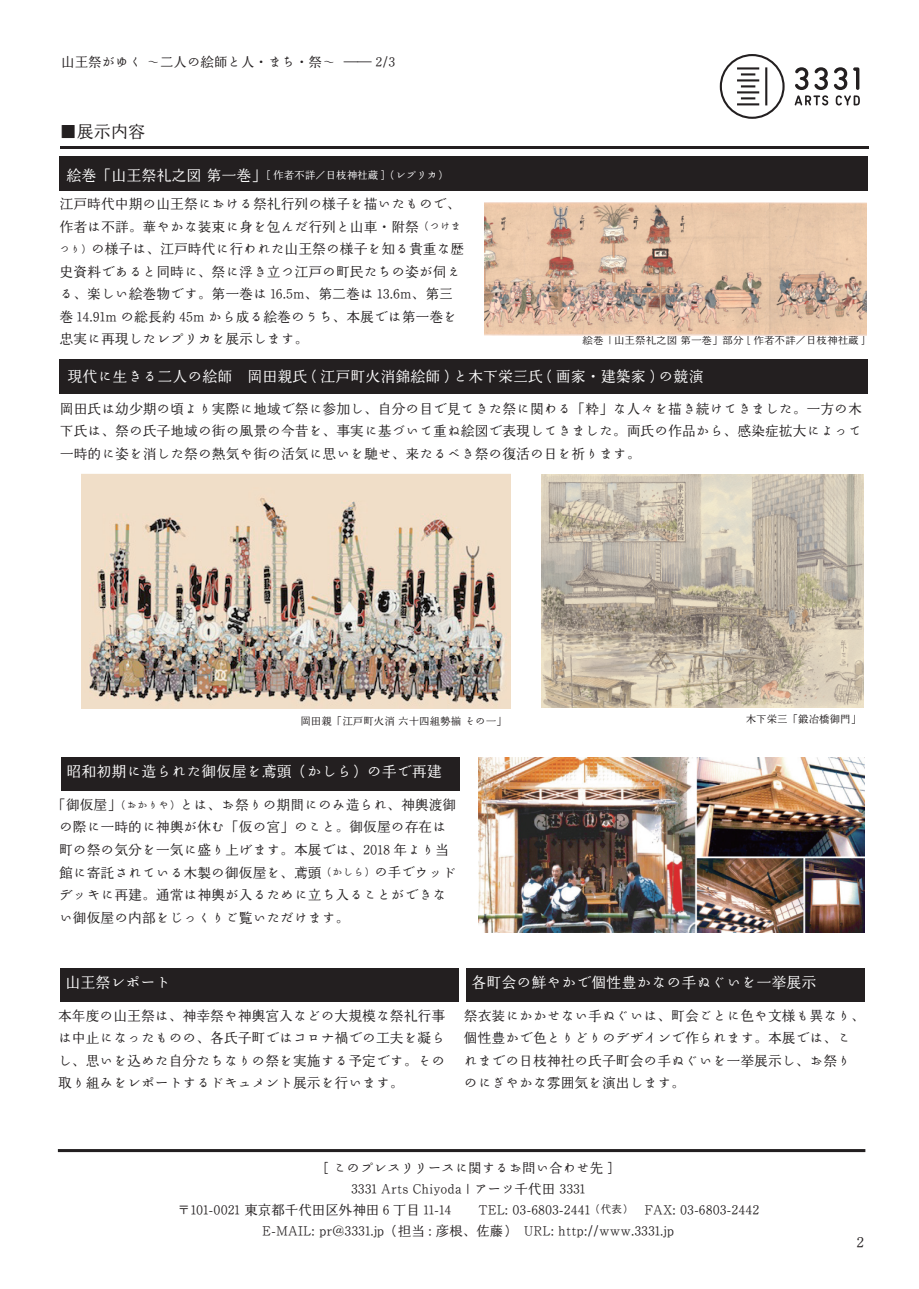
<style>
.page{position:relative;width:919px;height:1289px;background:#fff}
.page>*{position:absolute;margin:0;border:0;box-sizing:border-box;transform-origin:0 0}
.t1{font:16.95px "Marumin Old 90 pv RKSJ H";color:#231f20}
.t2{font:15px "Marumin Old 90 pv RKSJ H";color:#fff}
.t3{font:15px "Marumin Old 90 pv RKSJ H";color:#231f20}
.t4{font:13.8px/22.5px "Marumin Old 90 pv RKSJ H";color:#231f20}
.t5{font:13.5px/21px "Marumin Old 90 pv RKSJ H";color:#231f20;text-align:center}
.t6{font:10.5px "Marumin Old 90 pv RKSJ H";color:#231f20}
.t7{font:10.5px "Marumin Old 90 pv RKSJ H";color:#fff}
.s1{font-size:15px}
.s2{font-size:10.5px}
.s3{font-size:10.65px}
.s4{font-size:13.5px}
</style>
<div class="page">
<svg style="left:719px;top:54px;width:65px;height:65px"></svg>
<svg style="left:794px;top:67px;width:65px;height:39px"></svg>
<hr style="left:60px;top:147px;width:809px;height:2px;background:#231f20">
<svg style="left:58px;top:1149px;width:807px;height:3px;background:#272324"></svg>
<img style="left:478px;top:757px;width:386px;height:175px">
<div style="left:61px;top:757px;width:398px;height:33px;background:#231f20"></div>
<div style="left:59px;top:359px;width:809px;height:34px;background:#231f20"></div>
<img style="left:81px;top:474px;width:429px;height:234px">
<div style="left:60px;top:156px;width:808px;height:35px;background:#231f20"></div>
<img style="left:541px;top:474px;width:322px;height:233px">
<img style="left:484px;top:202px;width:382px;height:133px">
<div style="left:60px;top:967px;width:398px;height:34px;background:#231f20"></div>
<div style="left:466px;top:967px;width:398px;height:34px;background:#231f20"></div>
<p class="t5" style="left:61px;top:51px;width:335px">山王祭がゆく 〜二人の絵師と人・まち・祭〜 —— 2/3</p>
<p class="t1" style="left:60px;top:123px;width:87px">■展示内容</p>
<p class="t7" style="left:67px;top:170px;width:383px"><span class="s1">絵巻「山王祭礼之図 第一巻」</span>[ 作者不詳／日枝神社蔵 ]（レプリカ）</p>
<p class="t4" style="left:60px;top:192px;width:406px">江戸時代中期の山王祭における祭礼行列の様子を描いたもので、作者は不詳。華やかな装束に身を包んだ行列と山車・附祭<span class="s2">（つけまつり）</span>の様子は、江戸時代に行われた山王祭の様子を知る貴重な歴史資料であると同時に、祭に浮き立つ江戸の町民たちの姿が伺える、楽しい絵巻物です。第一巻は 16.5m、第二巻は 13.6m、第三巻 14.91m の総長約 45m から成る絵巻のうち、本展では第一巻を忠実に再現したレプリカを展示します。</p>
<p class="t6" style="left:582px;top:335px;width:284px">絵巻「山王祭礼之図 第一巻」部分 [ 作者不詳／日枝神社蔵 ]</p>
<p class="t2" style="left:67px;top:369px;width:637px">現代に生きる二人の絵師　岡田親氏 ( 江戸町火消錦絵師 ) と木下栄三氏 ( 画家・建築家 ) の競演</p>
<p class="t4" style="left:60px;top:397px;width:803px;text-align:justify">岡田氏は幼少期の頃より実際に地域で祭に参加し、自分の目で見てきた祭に関わる「粋」な人々を描き続けてきました。一方の木下氏は、祭の氏子地域の街の風景の今昔を、事実に基づいて重ね絵図で表現してきました。両氏の作品から、感染症拡大によって一時的に姿を消した祭の熱気や街の活気に思いを馳せ、来たるべき祭の復活の日を祈ります。</p>
<p class="t6" style="left:300px;top:716px;width:208px">岡田親「江戸町火消 六十四組勢揃 その一」</p>
<p class="t6" style="left:745px;top:713px;width:117px">木下栄三「鍛冶橋御門」</p>
<p class="t2" style="left:67px;top:764px;width:377px">昭和初期に造られた御仮屋を鳶頭（かしら）の手で再建</p>
<p class="t4" style="left:59px;top:793px;width:399px;text-indent:-7px">「御仮屋」<span class="s3">（おかりや）</span>とは、お祭りの期間にのみ造られ、神輿渡御の際に一時的に神輿が休む「仮の宮」のこと。御仮屋の存在は町の祭の気分を一気に盛り上げます。本展では、2018 年より当館に寄託されている木製の御仮屋を、鳶頭<span class="s2">（かしら）</span><span class="s4">の手で</span>ウッドデッキに再建。通常は神輿が入るために立ち入ることができない御仮屋の内部をじっくりご覧いただけます。</p>
<p class="t2" style="left:66px;top:975px;width:107px">山王祭レポート</p>
<p class="t4" style="left:58px;top:1004px;width:388px;text-align:justify">本年度の山王祭は、神幸祭や神輿宮入などの大規模な祭礼行事は中止になったものの、各氏子町ではコロナ禍での工夫を凝らし、思いを込めた自分たちなりの祭を実施する予定です。その取り組みをレポートするドキュメント展示を行います。</p>
<p class="t2" style="left:471px;top:975px;width:346px">各町会の鮮やかで個性豊かなの手ぬぐいを一挙展示</p>
<p class="t4" style="left:464px;top:1004px;width:402px">祭衣装にかかせない手ぬぐいは、町会ごとに色や文様も異なり、個性豊かで色とりどりのデザインで作られます。本展では、これまでの日枝神社の氏子町会の手ぬぐいを一挙展示し、お祭りのにぎやかな雰囲気を演出します。</p>
<p class="t5" style="left:177px;top:1156px;width:583px">[ このプレスリリースに関するお問い合わせ先 ]<br>3331 Arts Chiyoda | アーツ千代田 3331<br>〒101-0021 東京都千代田区外神田 6 丁目 11-14　　TEL: 03-6803-2441<span class="s3">（代表）</span>　FAX: 03-6803-2442<br>E-MAIL: pr@3331.jp（担当 : 彦根、佐藤）　URL: http://www.3331.jp</p>
<p class="t3" style="left:856px;top:1234px;width:9px">2</p>
</div>
